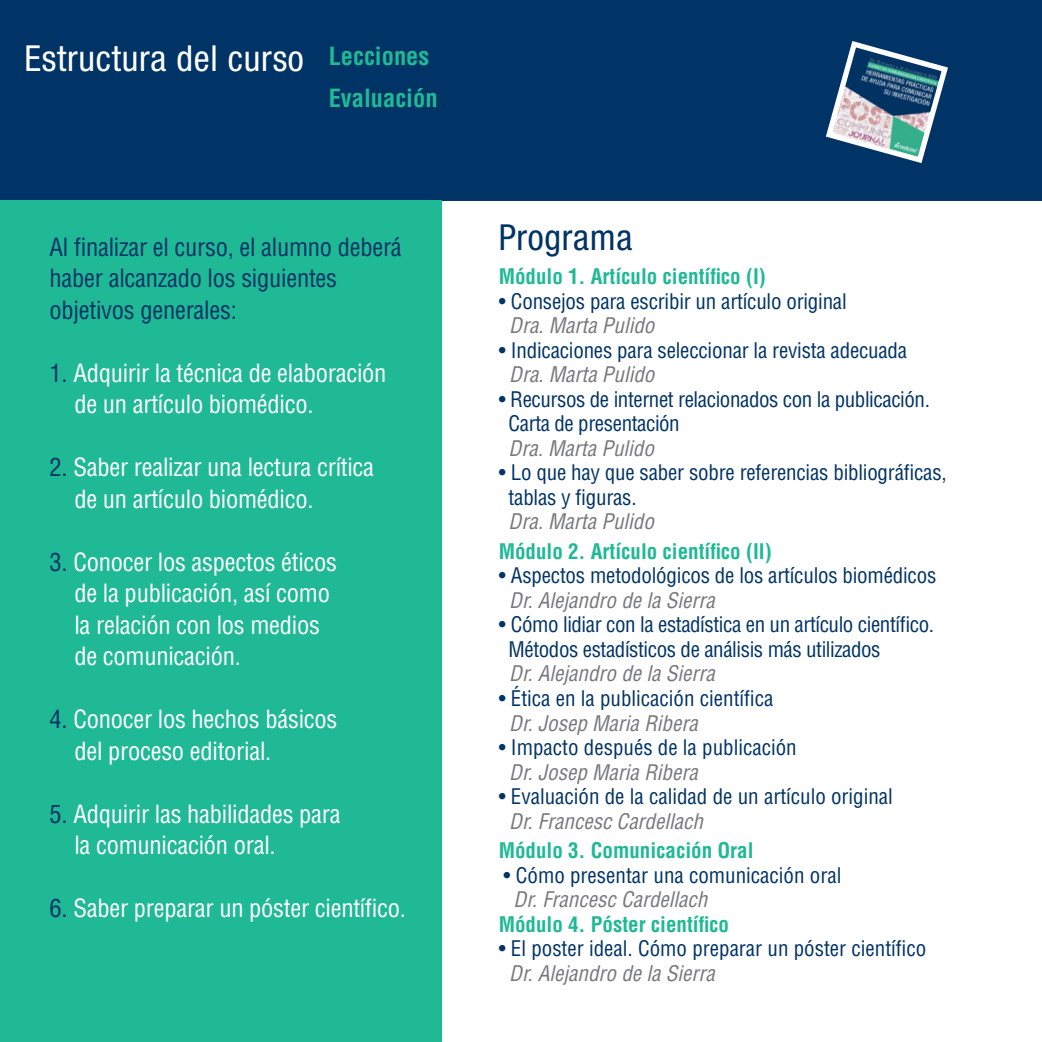
<style>
.page{position:relative;width:1042px;height:1042px;background:#fff}
.page>*{position:absolute;margin:0;border:0;box-sizing:border-box;transform-origin:0 0}
.t1{font:condensed 35.88px "Helvetica Neue LT Std";letter-spacing:.02em;color:#fff}
.t2{font:condensed 35.88px "Helvetica Neue LT Std";letter-spacing:.02em;color:#036}
.t3{font:condensed 24.5px/31.5px "Helvetica LT Std";letter-spacing:-.01em;color:#fff}
.t4{font:condensed 24.5px/31.5px "Helvetica LT Std";letter-spacing:-.01em;color:#036}
.t5{font:700 condensed 24.5px "Helvetica LT Std";color:#20b995}
.t6{font:condensed 21px/24.5px "Helvetica LT Std";letter-spacing:-.01em;color:#036}
.t7{font:italic condensed 21px "Helvetica LT Std";color:#76787b}
.t8{font:700 condensed 21px "Helvetica LT Std";color:#20b995}
.s1{color:#036}
.s2{font-style:italic;color:#76787b}
</style>
<div class="page">
<div style="left:0;top:0;width:1042px;height:201px;background:#036"></div>
<svg style="left:825px;top:41px;width:123px;height:122px"></svg>
<div style="left:0;top:201px;width:441px;height:841px;background:#20b995"></div>
<p class="t1" style="left:25px;top:38px;width:406px">Estructura del curso <sup>Lecciones</sup></p>
<p class="t5" style="left:329px;top:82px;width:110px">Evaluación</p>
<p class="t4" style="left:50px;top:231px;width:354px">Al finalizar el curso, el alumno deberá</p>
<p class="t4" style="left:50px;top:262px;width:289px">haber alcanzado los siguientes objetivos generales:</p>
<p class="t3" style="left:74px;top:357px;width:313px;text-indent:-25px"><span class="s1">1.</span> Adquirir la técnica de elaboración de un artículo biomédico.</p>
<p class="t3" style="left:74px;top:451px;width:301px;text-indent:-25px"><span class="s1">2.</span> Saber realizar una lectura crítica de un artículo biomédico.</p>
<p class="t3" style="left:74px;top:546px;width:264px;text-indent:-25px"><span class="s1">3.</span> Conocer los aspectos éticos de la publicación, así como la relación con los medios de comunicación.</p>
<p class="t3" style="left:74px;top:703px;width:264px;text-indent:-25px"><span class="s1">4.</span> Conocer los hechos básicos del proceso editorial.</p>
<p class="t3" style="left:74px;top:798px;width:268px;text-indent:-25px"><span class="s1">5.</span> Adquirir las habilidades para la comunicación oral.</p>
<p class="t3" style="left:50px;top:892px;width:358px"><span class="s1">6.</span> Saber preparar un póster científico.</p>
<p class="t2" style="left:499px;top:217px;width:135px">Programa</p>
<p class="t8" style="left:499px;top:264px;width:269px">Módulo 1. Artículo científico (I)</p>
<p class="t6" style="left:499px;top:289px;width:350px">• Consejos para escribir un artículo original</p>
<p class="t7" style="left:509px;top:313px;width:147px">Dra. Marta Pulido</p>
<p class="t6" style="left:499px;top:338px;width:410px">• Indicaciones para seleccionar la revista adecuada</p>
<p class="t7" style="left:509px;top:362px;width:147px">Dra. Marta Pulido</p>
<p class="t6" style="left:508px;top:387px;width:423px;text-indent:-10px">• Recursos de internet relacionados con la publicación.<br>Carta de presentación<br><span class="s2">Dra. Marta Pulido</span></p>
<p class="t6" style="left:508px;top:460px;width:440px;text-indent:-10px">• Lo que hay que saber sobre referencias bibliográficas, tablas y figuras.<br><span class="s2">Dra. Marta Pulido</span></p>
<p class="t8" style="left:499px;top:538px;width:274px">Módulo 2. Artículo científico (II)</p>
<p class="t6" style="left:499px;top:563px;width:439px">• Aspectos metodológicos de los artículos biomédicos</p>
<p class="t7" style="left:509px;top:587px;width:207px">Dr. Alejandro de la Sierra</p>
<p class="t6" style="left:508px;top:612px;width:427px;text-indent:-10px">• Cómo lidiar con la estadística en un artículo científico.<br>Métodos estadísticos de análisis más utilizados</p>
<p class="t7" style="left:509px;top:661px;width:207px">Dr. Alejandro de la Sierra</p>
<p class="t6" style="left:499px;top:686px;width:276px">• Ética en la publicación científica</p>
<p class="t7" style="left:509px;top:710px;width:190px">Dr. Josep Maria Ribera</p>
<p class="t6" style="left:499px;top:735px;width:299px">• Impacto después de la publicación</p>
<p class="t7" style="left:509px;top:759px;width:190px">Dr. Josep Maria Ribera</p>
<p class="t6" style="left:499px;top:784px;width:396px">• Evaluación de la calidad de un artículo original</p>
<p class="t7" style="left:509px;top:808px;width:195px">Dr. Francesc Cardellach</p>
<p class="t8" style="left:499px;top:837px;width:256px">Módulo 3. Comunicación Oral</p>
<p class="t6" style="left:513px;top:862px;width:329px;text-indent:-10px">• Cómo presentar una comunicación oral<br><span class="s2">Dr. Francesc Cardellach</span></p>
<p class="t8" style="left:499px;top:910px;width:232px">Módulo 4. Póster científico</p>
<p class="t6" style="left:499px;top:936px;width:429px">• El poster ideal. Cómo preparar un póster científico</p>
<p class="t7" style="left:509px;top:959px;width:207px">Dr. Alejandro de la Sierra</p>
</div>
